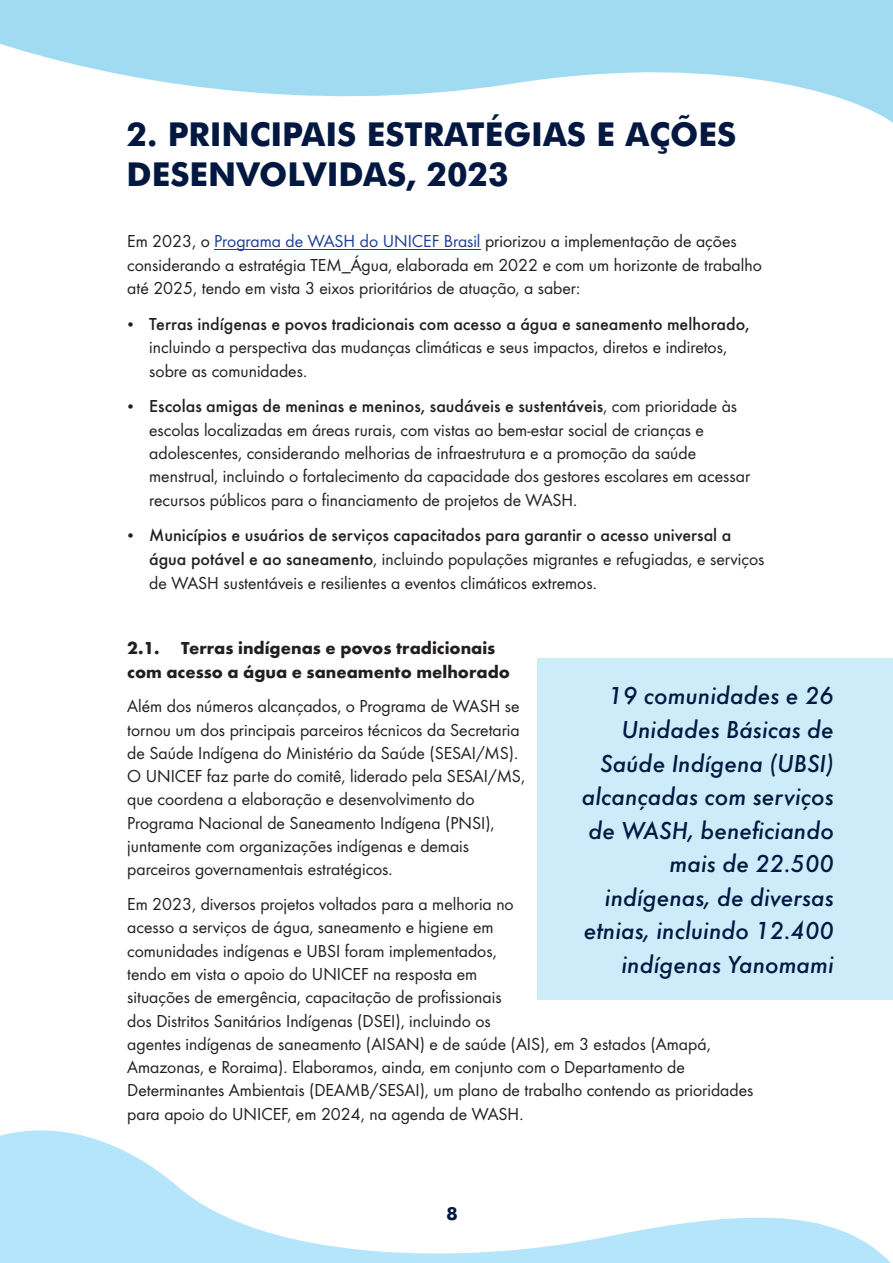
<style>
.page{position:relative;width:893px;height:1263px;background:#fff}
.page>*{position:absolute;margin:0;border:0;box-sizing:border-box;transform-origin:0 0}
.t1{font:700 33px/39.6px "Futura BT";color:#021841}
.t2{font:italic 500 25.5px/33.6px "Futura 66";color:#021841;text-align:right}
.t3{font:18px/23.2px "Futura 55";color:#231f20}
.t4{font:500 18px "Futura 65";color:#231f20}
.t5{font:700 18px/23.7px "Futura 75";color:#231f20}
.t6{font:700 18px "Futura BT";color:#011841}
.s1{color:#1f3e94}
.s2{font-family:"Futura 55";font-weight:400}
.s3{font-family:"Futura 65";font-weight:500}
</style>
<div class="page">
<div style="left:538px;top:659px;width:355px;height:341px;background:#ccecfa"></div>
<hr style="left:214px;top:249px;width:267px;height:1px;background:#1f3e94">
<svg style="left:0;top:1130px;width:891px;height:133px"></svg>
<svg style="left:0;top:0;width:893px;height:123px;fill:#a1dbf2"></svg>
<h1 class="t1" style="left:126px;top:118px;width:611px">2. PRINCIPAIS ESTRATÉGIAS E AÇÕES<br>DESENVOLVIDAS, 2023</h1>
<p class="t3" style="left:127px;top:229px;width:636px">Em 2023, o <span class="s1">Programa de WASH do UNICEF Brasil</span> priorizou a implementação de ações considerando a estratégia TEM_Água, elaborada em 2022 e com um horizonte de trabalho até 2025, tendo em vista 3 eixos prioritários de atuação, a saber:</p>
<p class="t4" style="left:149px;top:311px;width:602px">Terras indígenas e povos tradicionais com acesso a água e saneamento melhorado,</p>
<p class="t3" style="left:149px;top:335px;width:579px">incluindo a perspectiva das mudanças climáticas e seus impactos, diretos e indiretos, sobre as comunidades.</p>
<p class="t4" style="left:149px;top:393px;width:590px">Escolas amigas de meninas e meninos, saudáveis e sustentáveis<span class="s2">, com prioridade às</span></p>
<p class="t3" style="left:149px;top:417px;width:602px">escolas localizadas em áreas rurais, com vistas ao bem-estar social de crianças e adolescentes, considerando melhorias de infraestrutura e a promoção da saúde menstrual, incluindo o fortalecimento da capacidade dos gestores escolares em acessar recursos públicos para o financiamento de projetos de WASH.</p>
<p class="t4" style="left:149px;top:522px;width:583px">Municípios e usuários de serviços capacitados para garantir o acesso universal a</p>
<p class="t3" style="left:149px;top:547px;width:617px"><span class="s3">água potável e ao saneamento</span>, incluindo populações migrantes e refugiadas, e serviços de WASH sustentáveis e resilientes a eventos climáticos extremos.</p>
<p class="t5" style="left:127px;top:635px;width:384px">2.1. Terras indígenas e povos tradicionais com acesso a água e saneamento melhorado</p>
<h2 class="t2" style="left:582px;top:678px;width:254px">19 comunidades e 26<br>Unidades Básicas de<br>Saúde Indígena (UBSI) alcançadas com serviços de WASH, beneficiando mais de 22.500 indígenas, de diversas etnias, incluindo 12.400 indígenas Yanomami</h2>
<p class="t3" style="left:127px;top:694px;width:399px">Além dos números alcançados, o Programa de WASH se tornou um dos principais parceiros técnicos da Secretaria de Saúde Indígena do Ministério da Saúde (SESAI/MS).<br>O UNICEF faz parte do comitê, liderado pela SESAI/MS, que coordena a elaboração e desenvolvimento do Programa Nacional de Saneamento Indígena (PNSI), juntamente com organizações indígenas e demais parceiros governamentais estratégicos.</p>
<p class="t3" style="left:127px;top:892px;width:628px">Em 2023, diversos projetos voltados para a melhoria no<br>acesso a serviços de água, saneamento e higiene em<br>comunidades indígenas e UBSI foram implementados,<br>tendo em vista o apoio do UNICEF na resposta em<br>situações de emergência, capacitação de profissionais<br>dos Distritos Sanitários Indígenas (DSEI), incluindo os<br>agentes indígenas de saneamento (AISAN) e de saúde (AIS), em 3 estados (Amapá, Amazonas, e Roraima). Elaboramos, ainda, em conjunto com o Departamento de Determinantes Ambientais (DEAMB/SESAI), um plano de trabalho contendo as prioridades para apoio do UNICEF, em 2024, na agenda de WASH.</p>
<p class="t6" style="left:446px;top:1207px;width:13px">8</p>
</div>
